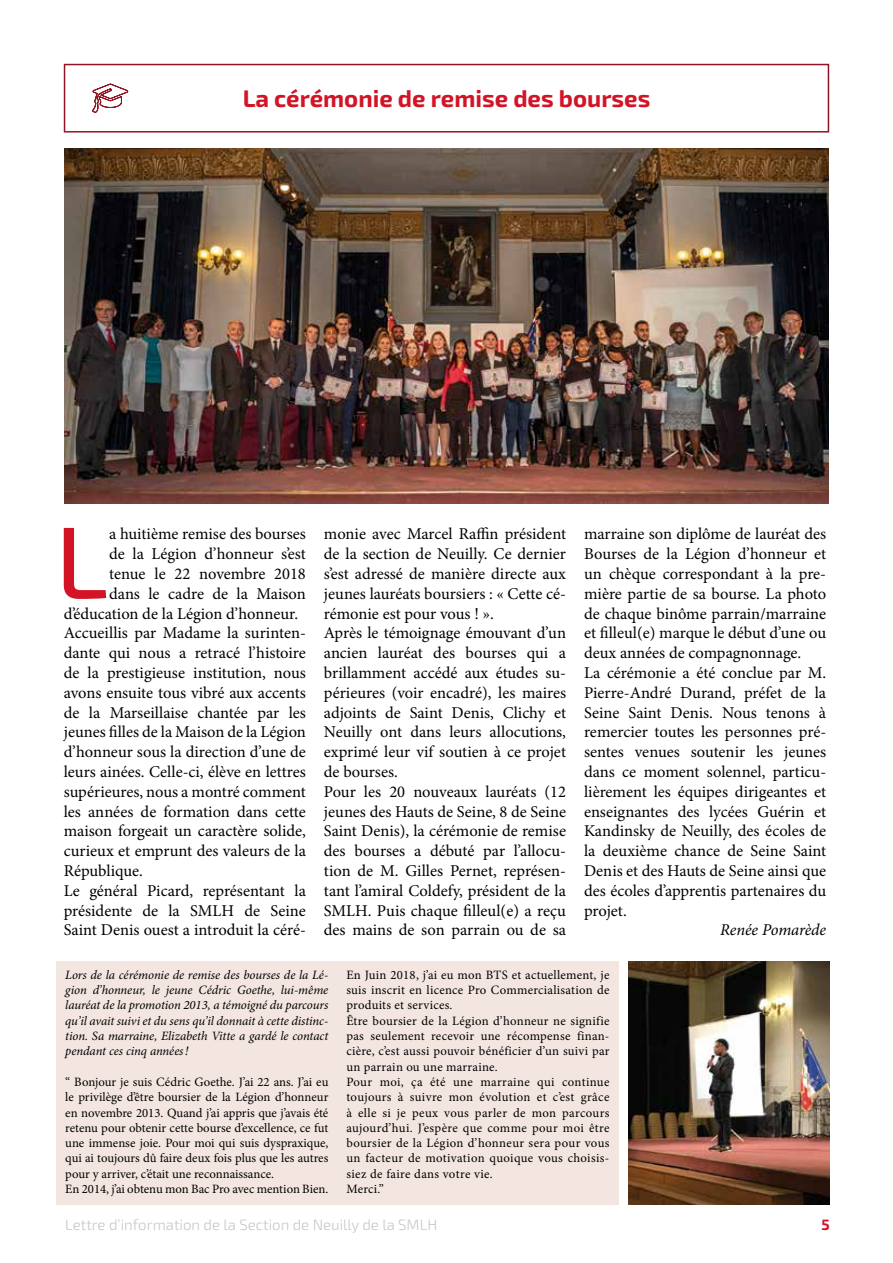
<style>
.page{position:relative;width:893px;height:1263px;background:#fff}
.page>*{position:absolute;margin:0;border:0;box-sizing:border-box;transform-origin:0 0}
.t1{font:500 102.6px "Exo 2";color:#d31426}
.t2{font:700 24px "Exo 2";color:#d31426}
.t3{font:16.5px/19.8px "Minion Pro";color:#000}
.t4{font:italic 16.5px "Minion Pro";letter-spacing:-.005em;color:#000}
.t5{font:300 15px "Exo 2";color:#c6c7c8}
.t6{font:700 15px "Exo 2";color:#d31426}
.t7{font:12.75px/15.3px "Minion Pro";letter-spacing:.015em;color:#000}
.t8{font:italic 12.75px/15.3px "Minion Pro";letter-spacing:-.005em;color:#000;text-align:justify}
</style>
<div class="page">
<div style="left:56px;top:961px;width:562px;height:243px;background:#f3e6e1"></div>
<div style="left:64px;top:64px;width:765px;height:69px;border:2px solid #921525"></div>
<svg style="left:92px;top:83px;width:36px;height:30px"></svg>
<img style="left:65px;top:149px;width:764px;height:355px">
<img style="left:629px;top:961px;width:200px;height:243px">
<h2 class="t2" style="left:243px;top:84px;width:409px">La cérémonie de remise des bourses</h2>
<h1 class="t1" style="left:55px;top:502px;width:54px">L</h1>
<p class="t3" style="left:109px;top:524px;width:198px">a huitième remise des bourses</p>
<p class="t3" style="left:109px;top:544px;width:198px">de la Légion d’honneur s’est</p>
<p class="t3" style="left:109px;top:564px;width:198px">tenue le 22 novembre 2018</p>
<p class="t3" style="left:109px;top:584px;width:198px">dans le cadre de la Maison</p>
<p class="t3" style="left:64px;top:603px;width:236px">d’éducation de la Légion d’honneur.</p>
<p class="t3" style="left:64px;top:623px;width:244px">Accueillis par Madame la surinten-</p>
<p class="t3" style="left:64px;top:643px;width:244px">dante qui nous a retracé l’histoire</p>
<p class="t3" style="left:64px;top:663px;width:244px">de la prestigieuse institution, nous</p>
<p class="t3" style="left:64px;top:683px;width:244px">avons ensuite tous vibré aux accents</p>
<p class="t3" style="left:64px;top:702px;width:244px">de la Marseillaise chantée par les</p>
<p class="t3" style="left:64px;top:722px;width:244px">jeunes filles de la Maison de la Légion</p>
<p class="t3" style="left:64px;top:742px;width:244px">d’honneur sous la direction d’une de</p>
<p class="t3" style="left:64px;top:762px;width:244px">leurs ainées. Celle-ci, élève en lettres</p>
<p class="t3" style="left:64px;top:782px;width:244px">supérieures, nous a montré comment</p>
<p class="t3" style="left:64px;top:801px;width:244px">les années de formation dans cette</p>
<p class="t3" style="left:64px;top:821px;width:244px">maison forgeait un caractère solide,</p>
<p class="t3" style="left:64px;top:841px;width:244px">curieux et emprunt des valeurs de la</p>
<p class="t3" style="left:64px;top:861px;width:81px">République.</p>
<p class="t3" style="left:64px;top:881px;width:244px">Le général Picard, représentant la</p>
<p class="t3" style="left:64px;top:900px;width:244px">présidente de la SMLH de Seine</p>
<p class="t3" style="left:64px;top:920px;width:244px">Saint Denis ouest a introduit la céré-</p>
<p class="t3" style="left:324px;top:524px;width:244px">monie avec Marcel Raffin président de la section de Neuilly. Ce dernier s’est adressé de manière directe aux jeunes lauréats boursiers : « Cette cé&shy;rémonie est pour vous ! ».<br>Après le témoignage émouvant d’un ancien lauréat des bourses qui a brillamment accédé aux études su&shy;périeures (voir encadré), les maires adjoints de Saint Denis, Clichy et Neuilly ont dans leurs allocutions, exprimé leur vif soutien à ce projet de bourses.<br>Pour les 20 nouveaux lauréats (12 jeunes des Hauts de Seine, 8 de Seine Saint Denis), la cérémonie de remise des bourses a débuté par l’allocu&shy;tion de M. Gilles Pernet, représen&shy;tant l’amiral Coldefy, président de la SMLH. Puis chaque filleul(e) a reçu des mains de son parrain ou de sa</p>
<p class="t3" style="left:584px;top:524px;width:244px">marraine son diplôme de lauréat des Bourses de la Légion d’honneur et un chèque correspondant à la pre&shy;mière partie de sa bourse. La photo de chaque binôme parrain/marraine et filleul(e) marque le début d’une ou deux années de compagnonnage.<br>La cérémonie a été conclue par M.<br>Pierre-André Durand, préfet de la Seine Saint Denis. Nous tenons à remercier toutes les personnes pré&shy;sentes venues soutenir les jeunes dans ce moment solennel, particu&shy;lièrement les équipes dirigeantes et enseignantes des lycées Guérin et Kandinsky de Neuilly, des écoles de la deuxième chance de Seine Saint Denis et des Hauts de Seine ainsi que des écoles d’apprentis partenaires du projet.</p>
<p class="t4" style="left:720px;top:919px;width:108px">Renée Pomarède</p>
<p class="t8" style="left:65px;top:967px;width:265px">Lors de la cérémonie de remise des bourses de la Lé&shy;gion d’honneur, le jeune Cédric Goethe, lui-même lauréat de la promotion 2013, a témoigné du parcours qu’il avait suivi et du sens qu’il donnait à cette distinc&shy;tion. Sa marraine, Elizabeth Vitte a gardé le contact pendant ces cinq années!</p>
<p class="t7" style="left:65px;top:1074px;width:265px">“ Bonjour je suis Cédric Goethe. J’ai 22 ans. J’ai eu le privilège d’être boursier de la Légion d’honneur en novembre 2013. Quand j’ai appris que j’avais été retenu pour obtenir cette bourse d’excellence, ce fut une immense joie. Pour moi qui suis dyspraxique, qui ai toujours dû faire deux fois plus que les autres pour y arriver, c’était une reconnaissance.<br>En 2014, j’ai obtenu mon Bac Pro avec mention Bien.</p>
<p class="t7" style="left:346px;top:967px;width:265px">En Juin 2018, j’ai eu mon BTS et actuellement, je suis inscrit en licence Pro Commercialisation de produits et services.<br>Être boursier de la Légion d’honneur ne signifie pas seulement recevoir une récompense finan&shy;cière, c’est aussi pouvoir bénéficier d’un suivi par un parrain ou une marraine.<br>Pour moi, ça été une marraine qui continue toujours à suivre mon évolution et c’est grâce à elle si je peux vous parler de mon parcours aujourd’hui. J’espère que comme pour moi être boursier de la Légion d’honneur sera pour vous un facteur de motivation quoique vous choisis&shy;siez de faire dans votre vie.<br>Merci.”</p>
<p class="t5" style="left:65px;top:1216px;width:373px">Lettre d’information de la Section de Neuilly de la SMLH</p>
<p class="t6" style="left:821px;top:1216px;width:10px">5</p>
</div>
